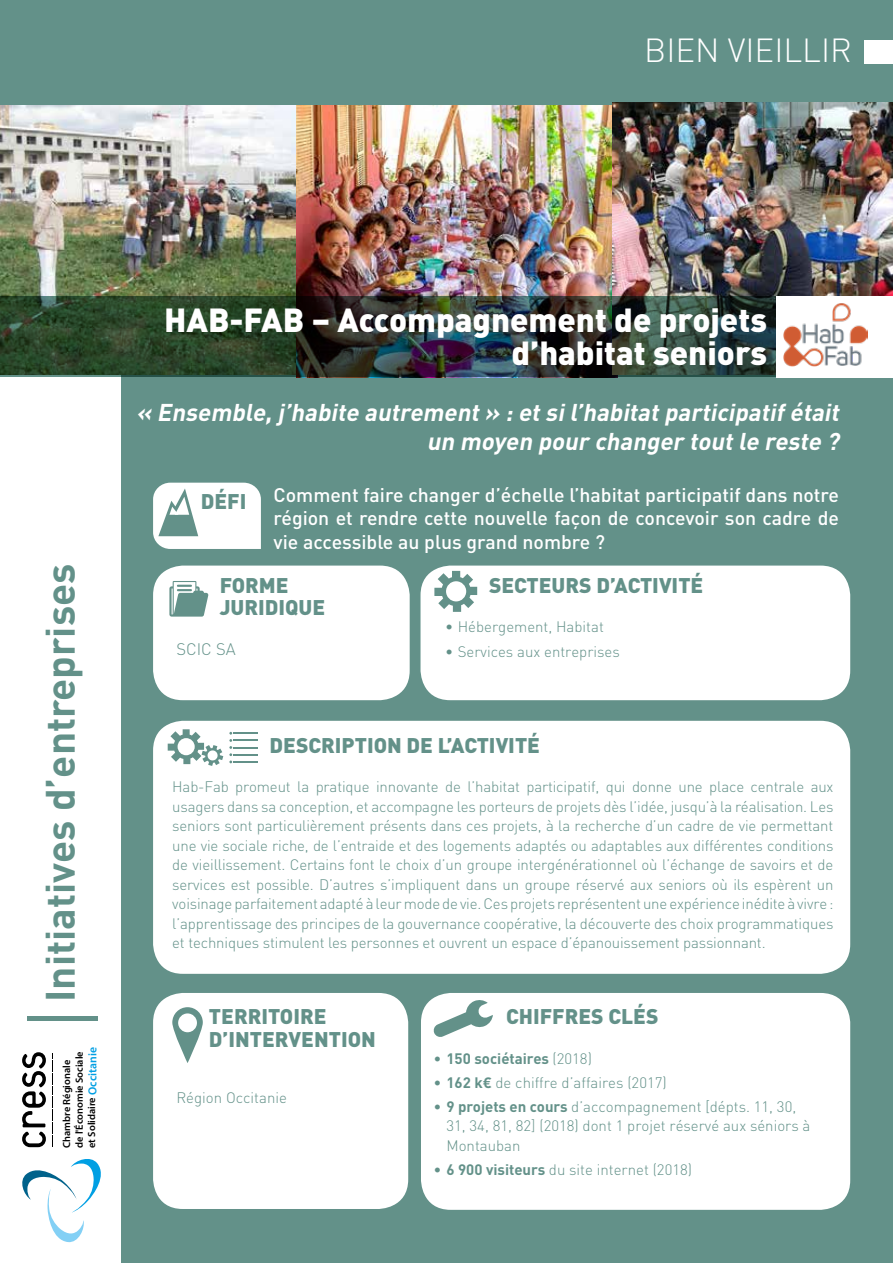
<style>
.page{position:relative;width:893px;height:1263px;background:#fff}
.page>*{position:absolute;margin:0;border:0;box-sizing:border-box;transform-origin:0 0}
.t1{font:700 40.5px "DIN";color:#639189}
.t2{font:900 33px/33px "DIN";color:#fff;text-align:right}
.t3{font:300 33px "DIN";color:#fff}
.t4{font:italic 700 24px/28.8px "DIN";color:#fff;text-align:right}
.t5{font:900 21px/22.5px "DIN";color:#639189}
.t6{font:500 19.5px/23.4px "DIN";color:#fff;text-align:justify}
.t7{font:300 16.5px "DIN";color:#639189}
.t8{font:300 15px/19.5px "DIN";color:#639189;text-align:justify}
.t9{font:700 15px "DIN";color:#639189}
.t10{font:600 11.7px "Myriad Pro";color:#009fe3}
.t11{font:600 10.35px/12.5px "Myriad Pro";color:#000}
.s1{font-weight:300}
.s2{font-weight:700}
.s3{font-family:"Simplon BP";font-weight:700}
</style>
<div class="page">
<div style="left:0;top:0;width:893px;height:368px;background:#639189"></div>
<div style="left:122px;top:375px;width:771px;height:888px;background:#639189"></div>
<img style="left:0;top:105px;width:296px;height:191px">
<img style="left:296px;top:105px;width:317px;height:191px">
<img style="left:613px;top:102px;width:280px;height:194px">
<div style="left:153px;top:566px;width:257px;height:134px;background:#fff;border-radius:30px"></div>
<div style="left:420px;top:566px;width:430px;height:134px;background:#fff;border-radius:30px"></div>
<div style="left:153px;top:721px;width:697px;height:253px;background:#fff;border-radius:30px"></div>
<div style="left:153px;top:993px;width:255px;height:216px;background:#fff;border-radius:30px"></div>
<svg style="left:172px;top:1007px;width:31px;height:56px"></svg>
<div style="left:178px;top:1013px;width:19px;height:19px;background:#fff;border-radius:50%"></div>
<div style="left:421px;top:993px;width:429px;height:217px;background:#fff;border-radius:30px"></div>
<svg style="left:433px;top:1000px;width:60px;height:37px"></svg>
<svg style="left:434px;top:571px;width:43px;height:41px"></svg>
<svg style="left:168px;top:729px;width:55px;height:37px"></svg>
<div style="left:865px;top:40px;width:28px;height:24px;background:#fff"></div>
<svg style="left:153px;top:483px;width:108px;height:66px;background:#e7eeed"></svg>
<svg style="left:229px;top:732px;width:28px;height:31px"></svg>
<div style="left:27px;top:1016px;width:71px;height:5px;background:#639189"></div>
<svg style="left:169px;top:581px;width:39px;height:36px"></svg>
<svg style="left:22px;top:1159px;width:79px;height:84px"></svg>
<svg style="left:52px;top:1053px;width:1px;height:94px"></svg>
<svg style="left:22px;top:1052px;width:24px;height:95px"></svg>
<img style="left:0;top:296px;width:777px;height:81px">
<div style="left:777px;top:296px;width:116px;height:81px;background:#fff"></div>
<img style="left:783px;top:303px;width:84px;height:64px">
<h2 class="t3" style="left:644px;top:30px;width:209px">BIEN VIEILLIR</h2>
<h1 class="t1" style="left:34px;top:1002px;width:440px;rotate:-90deg">Initiatives d’entreprises</h1>
<p class="t10" style="left:85px;top:1095px;width:49px;rotate:-90deg">Occitanie</p>
<p class="t11" style="left:60px;top:1148px;width:98px;rotate:-90deg">Chambre Régionale de l'Économie Sociale et Solidaire</p>
<h2 class="t2" style="left:164px;top:301px;width:604px">HAB-FAB – Accompagnement de projets d’habitat seniors</h2>
<h3 class="t4" style="left:136px;top:397px;width:709px">« Ensemble,j ’habite autrement» :etsil’habitatparticipatifétait un moyen pour changer toutle reste ?</h3>
<h3 class="t5" style="left:201px;top:489px;width:47px">DÉFI</h3>
<h3 class="t6" style="left:274px;top:482px;width:567px">Comment faire changer d’échelle l’habitat participatif dans notre région et rendre cette nouvelle façon de concevoir son cadre de vie accessible au plus grand nombre ?</h3>
<h3 class="t5" style="left:220px;top:573px;width:107px">FORME<br>JURIDIQUE</h3>
<h3 class="t5" style="left:489px;top:573px;width:216px">SECTEURS D’ACTIVITÉ</h3>
<p class="t8" style="left:445px;top:617px;width:160px">• Hébergement, Habitat</p>
<p class="t7" style="left:176px;top:639px;width:61px">SCIC SA</p>
<p class="t8" style="left:445px;top:642px;width:176px">• Services aux entreprises</p>
<h3 class="t5" style="left:270px;top:733px;width:272px">DESCRIPTION DE L’ACTIVITÉ</h3>
<p class="t8" style="left:172px;top:777px;width:663px">Hab-Fab promeut la pratique innovante de l’habitat participatif, qui donne une place centrale aux usagers dans sa conception, et accompagne les porteurs de projets dès l’idée, jusqu’à la réalisation. Les seniors sont particulièrement présents dans ces projets, à la recherche d’un cadre de vie permettant une vie sociale riche, de l’entraide et des logements adaptés ou adaptables aux différentes conditions de vieillissement. Certains font le choix d’un groupe intergénérationnel où l’échange de savoirs et de services est possible. D’autres s’impliquent dans un groupe réservé aux seniors où ils espèrent un voisinage parfaitement adapté à leur mode de vie. Ces projets représentent une expérience inédite à vivre : l’apprentissage des principes de la gouvernance coopérative, la découverte des choix programmatiques et techniques stimulent les personnes et ouvrent un espace d’épanouissement passionnant.</p>
<h3 class="t5" style="left:209px;top:1004px;width:168px">TERRITOIRE<br>D’INTERVENTION</h3>
<p class="t8" style="left:176px;top:1087px;width:112px">Région Occitanie</p>
<h3 class="t5" style="left:506px;top:1004px;width:154px">CHIFFRES CLÉS</h3>
<p class="t9" style="left:434px;top:1049px;width:160px">• 150 sociétaires <span class="s1">(2018)</span></p>
<p class="t8" style="left:434px;top:1073px;width:234px"><span class="s2">• 162 k</span><span class="s3">€</span> de chiffre d’affaires (2017)</p>
<p class="t8" style="left:446px;top:1096px;width:365px;text-align:left;text-indent:-13px"><span class="s2">• 9 projets en cours</span> d’accompagnement [dépts. 11, 30,<br>31, 34, 81, 82] (2018) dont 1 projet réservé aux séniors à<br>Montauban</p>
<p class="t8" style="left:434px;top:1159px;width:260px"><span class="s2">• 6 900 visiteurs</span> du site internet (2018)</p>
</div>
